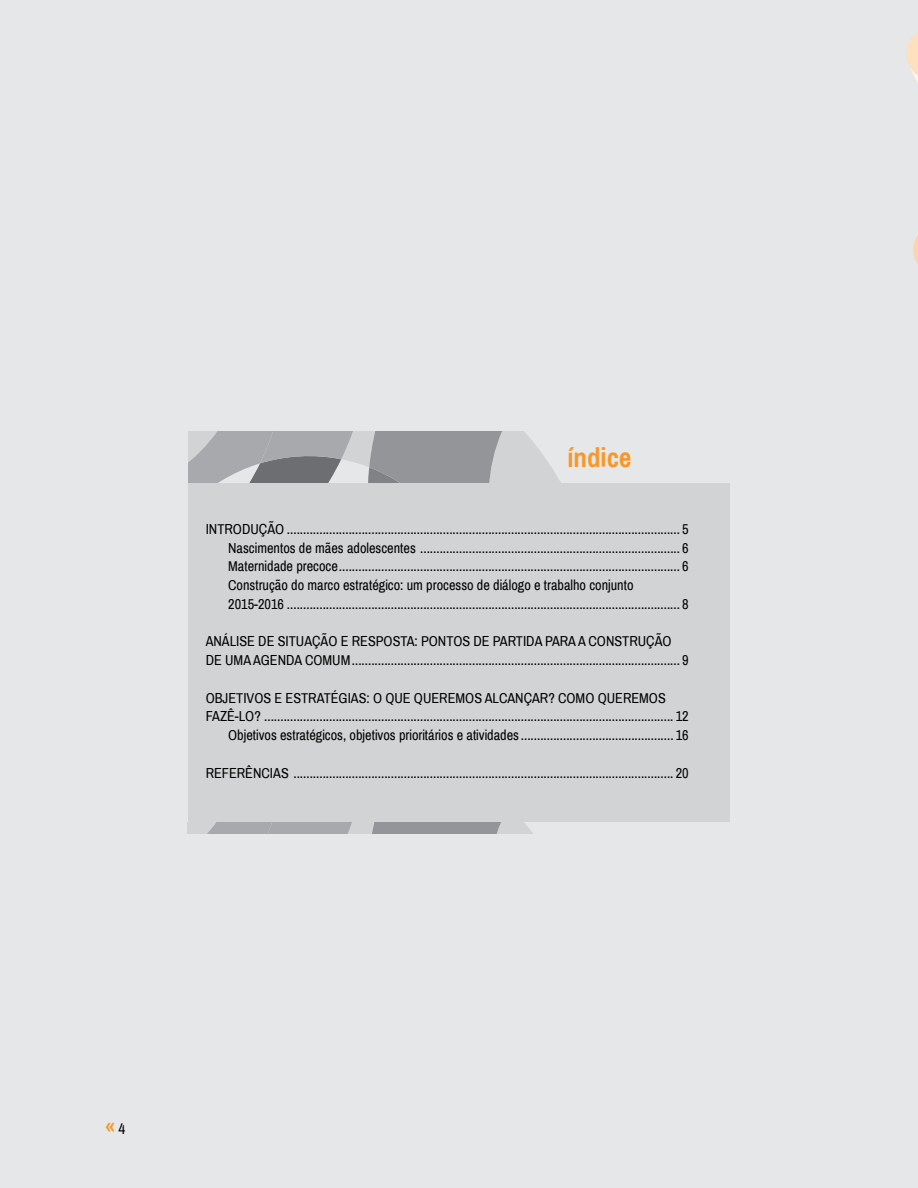
<style>
.page{position:relative;width:918px;height:1188px;background:#e6e7e8}
.page>*{position:absolute;margin:0;border:0;box-sizing:border-box;transform-origin:0 0}
.t1{font:700 27px "Archivo Narrow";color:#f89728}
.t2{font:700 21px "Archivo Narrow";color:#f89728}
.t3{font:14.25px/18.8px "Archivo Narrow";color:#000}
.s1{font-weight:400;font-size:15px;color:#000}
</style>
<div class="page">
<svg style="left:913px;top:232px;width:5px;height:32px"></svg>
<svg style="left:906px;top:32px;width:12px;height:50px"></svg>
<svg style="left:188px;top:432px;width:373px;height:51px;background:#a8aaad"></svg>
<div style="left:188px;top:483px;width:542px;height:339px;background:#d1d3d4"></div>
<svg style="left:188px;top:822px;width:345px;height:12px;background:#a9abae"></svg>
<h1 class="t1" style="left:567px;top:441px;width:65px">índice</h1>
<p class="t3" style="left:228px;top:520px;width:462px;text-indent:-22px">INTRODUÇÃO ......................................................................................................................... 5<br>Nascimentos de mães adolescentes ................................................................................ 6<br>Maternidade precoce......................................................................................................... 6<br>Construção do marco estratégico: um processo de diálogo e trabalho conjunto 2015-2016 ......................................................................................................................... 8</p>
<p class="t3" style="left:206px;top:632px;width:485px">ANÁLISE DE SITUAÇÃO E RESPOSTA: PONTOS DE PARTIDA PARA A CONSTRUÇÃO<br>DE UMA AGENDA COMUM..................................................................................................... 9</p>
<p class="t3" style="left:206px;top:689px;width:462px">OBJETIVOS E ESTRATÉGIAS: O QUE QUEREMOS ALCANÇAR? COMO QUEREMOS</p>
<p class="t3" style="left:206px;top:707px;width:485px">FAZÊ-LO? .............................................................................................................................. 12</p>
<p class="t3" style="left:228px;top:726px;width:462px">Objetivos estratégicos, objetivos prioritários e atividades ............................................... 16</p>
<p class="t3" style="left:206px;top:764px;width:485px">REFERÊNCIAS ..................................................................................................................... 20</p>
<h2 class="t2" style="left:105px;top:1113px;width:21px">« <span class="s1">4</span></h2>
</div>
